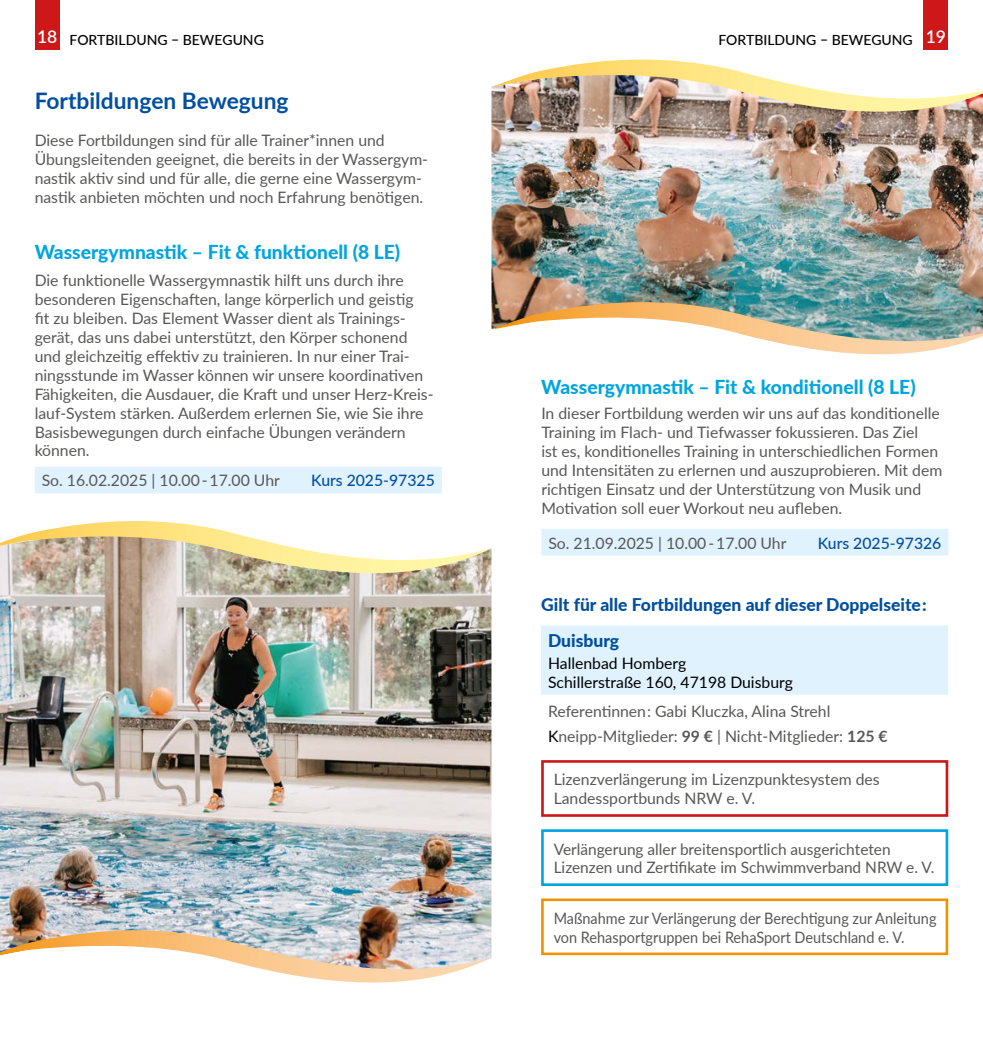
<style>
.page{position:relative;width:983px;height:1042px;background:#fff}
.page>*{position:absolute;margin:0;border:0;box-sizing:border-box;transform-origin:0 0}
.t1{font:700 22.75px "Lato";color:#004f9f}
.t2{font:800 19.25px "Lato";color:#00a5df}
.t3{font:800 17.5px "Lato";color:#004f9f}
.t4{font:600 17.5px "Lato";color:#fff}
.t5{font:15.75px/18.9px "Lato";color:#575756}
.t6{font:15.75px/18.9px "Lato";color:#575756;scale:.92 1}
.t7{font:15.75px/18.9px "Lato";color:#000}
.t8{font:500 15.75px "Lato";color:#004f9f}
.t9{font:500 14px "Lato";color:#000}
.s1{font-weight:600;font-size:17.5px;color:#fff}
.s2{color:#000}
.s3{font-weight:700}
</style>
<div class="page">
<div style="left:35px;top:0;width:25px;height:50px;background:#cd1719"></div>
<div style="left:923px;top:0;width:24px;height:50px;background:#cd1719"></div>
<div style="left:541px;top:625px;width:406px;height:69px;background:#dff2fd"></div>
<div style="left:35px;top:467px;width:406px;height:26px;background:#dff2fd"></div>
<div style="left:541px;top:529px;width:407px;height:26px;background:#dff2fd"></div>
<div style="left:541px;top:760px;width:407px;height:57px;border:3px solid #cd1719"></div>
<div style="left:541px;top:829px;width:406px;height:57px;border:3px solid #00a5df"></div>
<div style="left:541px;top:898px;width:406px;height:57px;border:3px solid #f39200"></div>
<img style="left:491px;top:124px;width:491px;height:178px">
<img style="left:491px;top:60px;width:491px;height:64px">
<img style="left:491px;top:302px;width:491px;height:53px">
<img style="left:0;top:586px;width:491px;height:344px">
<svg style="left:0;top:521px;width:491px;height:65px"></svg>
<img style="left:0;top:930px;width:491px;height:53px">
<p class="t9" style="left:37px;top:29px;width:228px"><span class="s1">18</span> FORTBILDUNG – BEWEGUNG</p>
<p class="t4" style="left:925px;top:24px;width:22px">19</p>
<p class="t9" style="left:718px;top:29px;width:196px">FORTBILDUNG – BEWEGUNG</p>
<h1 class="t1" style="left:35px;top:84px;width:255px">Fortbildungen Bewegung</h1>
<p class="t5" style="left:35px;top:130px;width:395px">Diese Fortbildungen sind für alle Trainer*innen und Übungsleitenden geeignet, die bereits in der Wassergym&shy;nastik aktiv sind und für alle, die gerne eine Wassergym&shy;nastik anbieten möchten und noch Erfahrung benötigen.</p>
<p class="t2" style="left:35px;top:237px;width:367px">Wassergymnastik – Fit &amp; funktionell (8 LE)</p>
<p class="t5" style="left:35px;top:270px;width:400px">Die funktionelle Wassergymnastik hilft uns durch ihre besonderen Eigenschaften, lange körperlich und geistig<br>fit zu bleiben. Das Element Wasser dient als Trainings&shy;gerät, das uns dabei unterstützt, den Körper schonend und gleichzeitig effektiv zu trainieren. In nur einer Trai&shy;ningsstunde im Wasser können wir unsere koordinativen Fähigkeiten, die Ausdauer, die Kraft und unser Herz-Kreis&shy;lauf-System stärken. Außerdem erlernen Sie, wie Sie ihre Basisbewegungen durch einfache Übungen verändern können.</p>
<p class="t5" style="left:42px;top:471px;width:239px">So. 16.02.2025 | 10.00 - 17.00 Uhr</p>
<p class="t8" style="left:311px;top:469px;width:125px">Kurs 2025-97325</p>
<p class="t2" style="left:541px;top:373px;width:376px">Wassergymnastik – Fit &amp; konditionell (8 LE)</p>
<p class="t5" style="left:541px;top:403px;width:402px">In dieser Fortbildung werden wir uns auf das konditionelle Training im Flach- und Tiefwasser fokussieren. Das Ziel<br>ist es, konditionelles Training in unterschiedlichen Formen und Intensitäten zu erlernen und auszuprobieren. Mit dem richtigen Einsatz und der Unterstützung von Musik und Motivation soll euer Workout neu aufleben.</p>
<p class="t5" style="left:548px;top:533px;width:239px">So. 21.09.2025 | 10.00 - 17.00 Uhr</p>
<p class="t8" style="left:817px;top:531px;width:125px">Kurs 2025-97326</p>
<p class="t3" style="left:541px;top:591px;width:387px">Gilt für alle Fortbildungen auf dieser Doppelseite :</p>
<p class="t3" style="left:548px;top:627px;width:73px">Duisburg</p>
<p class="t7" style="left:548px;top:653px;width:246px">Hallenbad Homberg<br>Schillerstraße 160, 47198 Duisburg</p>
<p class="t5" style="left:548px;top:698px;width:341px;line-height:24.7px">Referentinnen : Gabi Kluczka, Alina Strehl<br><span class="s2">K</span>neipp-Mitglieder: <span class="s3">99 €</span> | Nicht-Mitglieder: <span class="s3">125 €</span></p>
<p class="t5" style="left:553px;top:769px;width:327px">Lizenzverlängerung im Lizenzpunktesystem des<br>Landessportbunds NRW e. V.</p>
<p class="t5" style="left:553px;top:838px;width:382px">Verlängerung aller breitensportlich ausgerichteten<br>Lizenzen und Zertifikate im Schwimmverband NRW e. V.</p>
<p class="t6" style="left:553px;top:908px;width:417px">Maßnahme zur Verlängerung der Berechtigung zur Anleitung von Rehasportgruppen bei RehaSport Deutschland e. V.</p>
</div>
